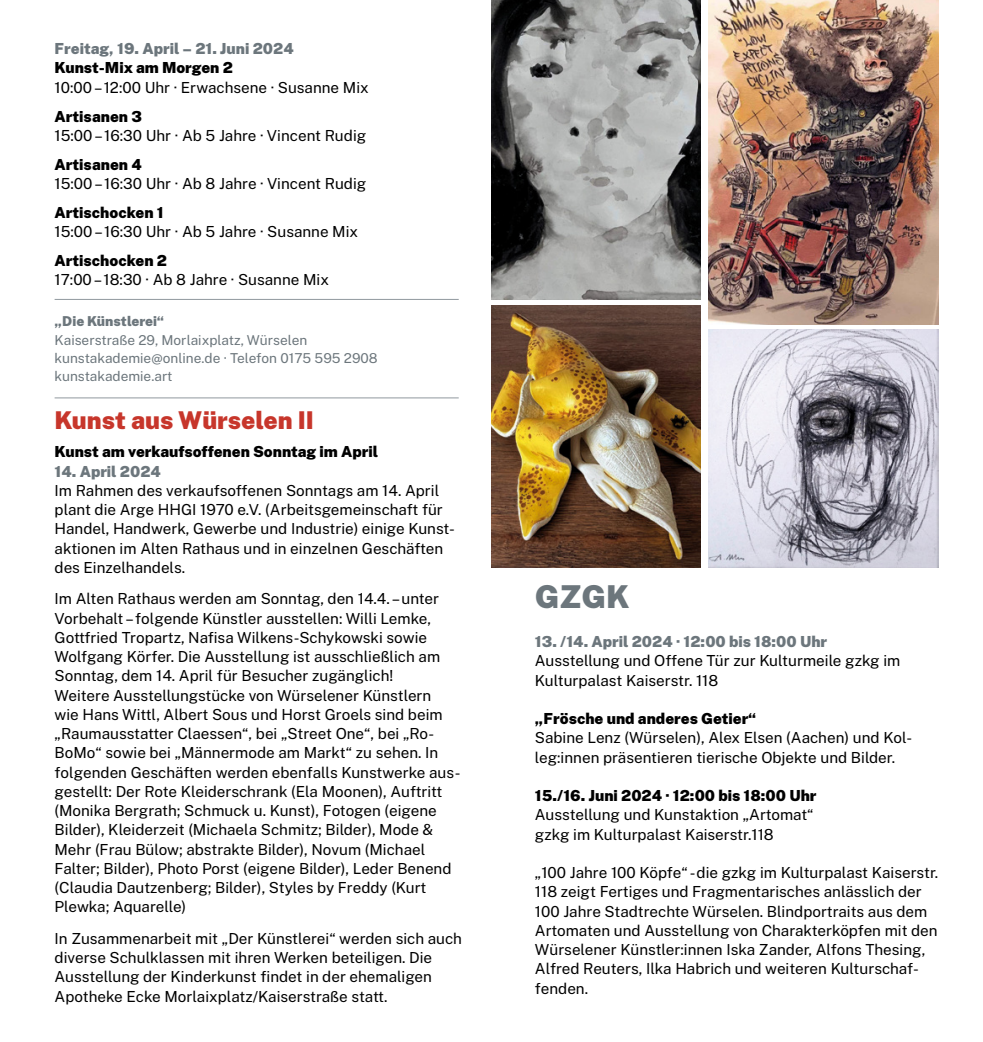
<style>
.page{position:relative;width:983px;height:1042px;background:#fff}
.page>*{position:absolute;margin:0;border:0;box-sizing:border-box;transform-origin:0 0}
.KuKa_Head{font:900 31.5px "Public Sans";color:#6c767c}
.KuKa_Head-2{font:900 24.5px "Public Sans";color:#c7362b}
.KuKa_Copy{font:15.22px/19.2px "Public Sans";color:#000}
.KuKa_Copy-2{font:900 15.22px "Public Sans";color:#000}
.KuKa_Copy-3{font:900 15.22px "Public Sans";color:#6c767c}
.KuKa_Copy-4{font:13.65px "Public Sans";color:#6c767c}
.KuKa_Copy-5{font:900 13.65px "Public Sans";color:#6c767c}
</style>
<div class="page">
<img style="left:708px;top:0;width:230px;height:324px">
<img style="left:708px;top:329px;width:230px;height:238px">
<img style="left:491px;top:0;width:209px;height:300px">
<img style="left:491px;top:305px;width:209px;height:262px">
<hr style="left:55px;top:299px;width:403px;height:1px;background:#90989e">
<hr style="left:55px;top:397px;width:403px;height:1px;background:#90989e">
<p class="KuKa_Copy-3" style="left:55px;top:37px;width:240px">Freitag, 19. April – 21. Juni 2024</p>
<p class="KuKa_Copy-2" style="left:55px;top:56px;width:180px">Kunst-Mix am Morgen 2</p>
<p class="KuKa_Copy" style="left:55px;top:77px;width:315px">10:00 – 12:00 Uhr · Erwachsene · Susanne Mix</p>
<p class="KuKa_Copy-2" style="left:55px;top:104px;width:89px">Artisanen 3</p>
<p class="KuKa_Copy" style="left:55px;top:125px;width:313px">15:00 – 16:30 Uhr · Ab 5 Jahre · Vincent Rudig</p>
<p class="KuKa_Copy-2" style="left:55px;top:152px;width:89px">Artisanen 4</p>
<p class="KuKa_Copy" style="left:55px;top:173px;width:313px">15:00 – 16:30 Uhr · Ab 8 Jahre · Vincent Rudig</p>
<p class="KuKa_Copy-2" style="left:55px;top:200px;width:110px">Artischocken 1</p>
<p class="KuKa_Copy" style="left:55px;top:221px;width:305px">15:00 – 16:30 Uhr · Ab 5 Jahre · Susanne Mix</p>
<p class="KuKa_Copy-2" style="left:55px;top:249px;width:114px">Artischocken 2</p>
<p class="KuKa_Copy" style="left:55px;top:269px;width:276px">17:00 – 18:30 · Ab 8 Jahre · Susanne Mix</p>
<p class="KuKa_Copy-5" style="left:55px;top:311px;width:111px">„Die Künstlerei“</p>
<p class="KuKa_Copy-4" style="left:55px;top:330px;width:254px">Kaiserstraße 29, Morlaixplatz, Würselen</p>
<p class="KuKa_Copy-4" style="left:55px;top:348px;width:324px">kunstakademie@online.de · Telefon 0175 595 2908</p>
<p class="KuKa_Copy-4" style="left:55px;top:367px;width:119px">kunstakademie.art</p>
<p class="KuKa_Head-2" style="left:55px;top:401px;width:261px">Kunst aus Würselen II</p>
<p class="KuKa_Copy-2" style="left:55px;top:440px;width:325px">Kunst am verkaufsoffenen Sonntag im April</p>
<p class="KuKa_Copy-3" style="left:55px;top:459px;width:108px">14. April 2024</p>
<p class="KuKa_Copy" style="left:55px;top:480px;width:402px">Im Rahmen des verkaufsoffenen Sonntags am 14. April plant die Arge HHGI 1970 e.V. (Arbeitsgemeinschaft für Handel, Handwerk, Gewerbe und Industrie) einige Kunst&shy;aktionen im Alten Rathaus und in einzelnen Geschäften des Einzelhandels.</p>
<p class="KuKa_Copy" style="left:55px;top:588px;width:387px">Im Alten Rathaus werden am Sonntag, den 14.4. – unter Vorbehalt – folgende Künstler ausstellen: Willi Lemke, Gottfried Tropartz, Nafisa Wilkens-Schykowski sowie Wolfgang Körfer. Die Ausstellung ist ausschließlich am Sonntag, dem 14. April für Besucher zugänglich!</p>
<p class="KuKa_Copy" style="left:55px;top:685px;width:407px">Weitere Ausstellungstücke von Würselener Künstlern<br>wie Hans Wittl, Albert Sous und Horst Groels sind beim „Raumausstatter Claessen“, bei „Street One“, bei „Ro-BoMo“ sowie bei „Männermode am Markt“ zu sehen. In folgenden Geschäften werden ebenfalls Kunstwerke aus&shy;gestellt: Der Rote Kleiderschrank (Ela Moonen), Auftritt (Monika Bergrath; Schmuck u. Kunst), Fotogen (eigene Bilder), Kleiderzeit (Michaela Schmitz; Bilder), Mode &amp; Mehr (Frau Bülow; abstrakte Bilder), Novum (Michael Falter; Bilder), Photo Porst (eigene Bilder), Leder Benend (Claudia Dautzenberg; Bilder), Styles by Freddy (Kurt Plewka; Aquarelle)</p>
<p class="KuKa_Copy" style="left:55px;top:928px;width:409px">In Zusammenarbeit mit „Der Künstlerei“ werden sich auch diverse Schulklassen mit ihren Werken beteiligen. Die Ausstellung der Kinderkunst findet in der ehemaligen Apotheke Ecke Morlaixplatz/Kaiserstraße statt.</p>
<p class="KuKa_Head" style="left:535px;top:572px;width:96px">GZGK</p>
<p class="KuKa_Copy-3" style="left:535px;top:630px;width:294px">13. /14. April 2024 · 12:00 bis 18:00 Uhr</p>
<p class="KuKa_Copy" style="left:535px;top:650px;width:367px">Ausstellung und Offene Tür zur Kulturmeile gzkg im<br>Kulturpalast Kaiserstr. 118</p>
<p class="KuKa_Copy-2" style="left:535px;top:707px;width:223px">„Frösche und anderes Getier“</p>
<p class="KuKa_Copy" style="left:535px;top:727px;width:378px">Sabine Lenz (Würselen), Alex Elsen (Aachen) und Kol&shy;leg:innen präsentieren tierische Objekte und Bilder.</p>
<p class="KuKa_Copy-2" style="left:535px;top:784px;width:283px">15./16. Juni 2024 · 12:00 bis 18:00 Uhr</p>
<p class="KuKa_Copy" style="left:535px;top:804px;width:280px">Ausstellung und Kunstaktion „Artomat“</p>
<p class="KuKa_Copy" style="left:535px;top:824px;width:240px">gzkg im Kulturpalast Kaiserstr.118</p>
<p class="KuKa_Copy" style="left:535px;top:862px;width:405px">„100 Jahre 100 Köpfe“ - die gzkg im Kulturpalast Kaiserstr.<br>118 zeigt Fertiges und Fragmentarisches anlässlich der 100 Jahre Stadtrechte Würselen. Blindportraits aus dem Artomaten und Ausstellung von Charakterköpfen mit den Würselener Künstler:innen Iska Zander, Alfons Thesing, Alfred Reuters, Ilka Habrich und weiteren Kulturschaf&shy;fenden.</p>
</div>
